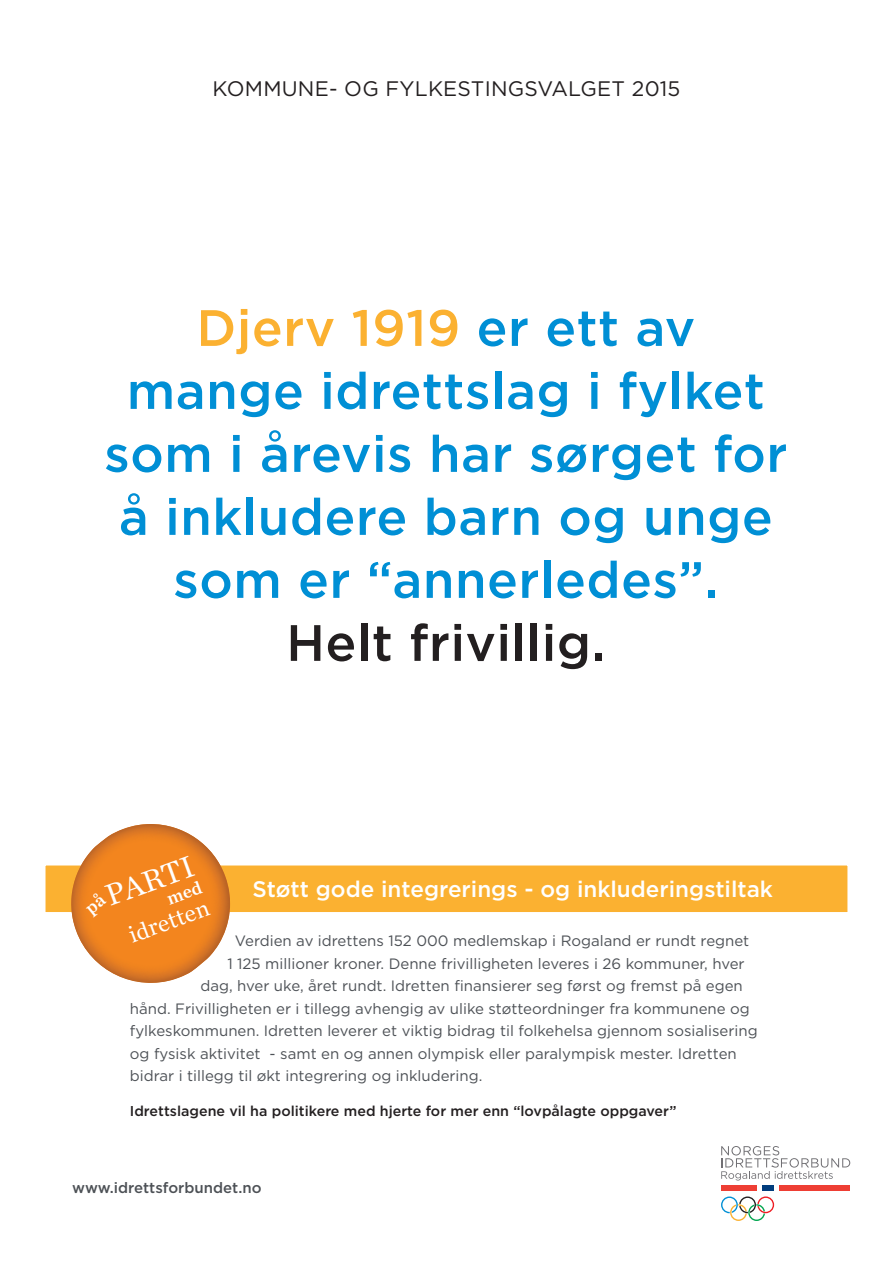
<style>
.page{position:relative;width:893px;height:1263px;background:#fff}
.page>*{position:absolute;margin:0;border:0;box-sizing:border-box;transform-origin:0 0}
.t1{font:500 51px/63px "Gotham";letter-spacing:.01em;color:#008fd5;text-align:center}
.t2{font:500 51px "Gotham";letter-spacing:.01em;color:#231f20}
.t3{font:31.5px "Chronicle Text G1";color:#fff}
.t4{font:24.15px "Chronicle Text G1";color:#fff}
.t5{font:500 22.5px "Gotham";color:#fff}
.t6{font:21px "Gotham";letter-spacing:.01em;color:#231f20}
.t7{font:15px "Gotham";color:#4d5156}
.t8{font:500 15px "Gotham";color:#4d5156}
.t9{font:500 14.25px "Gotham";color:#231f20}
.s1{color:#fbb131}
</style>
<div class="page">
<div style="left:43px;top:862px;width:807px;height:53px;background:#fbb131;border:3px solid #fff"></div>
<svg style="left:721px;top:1196px;width:53px;height:25px"></svg>
<div style="left:721px;top:1185px;width:35px;height:5px;background:#ee3e34"></div>
<div style="left:780px;top:1185px;width:70px;height:5px;background:#ee3e34"></div>
<div style="left:762px;top:1185px;width:12px;height:5px;background:#013d7d"></div>
<svg style="left:721px;top:1146px;width:129px;height:34px"></svg>
<svg style="left:68px;top:824px;width:165px;height:159px"></svg>
<h3 class="t6" style="left:213px;top:76px;width:469px">KOMMUNE- OG FYLKESTINGSVALGET 2015</h3>
<h1 class="t1" style="left:104px;top:296px;width:685px"><span class="s1">Djerv 1919</span> er ett av mange idrettslag i fylket som i årevis har sørget for å inkludere barn og unge som er “annerledes”.</h1>
<h1 class="t2" style="left:286px;top:609px;width:321px">Helt frivillig.</h1>
<h2 class="t3" style="left:100px;top:877px;width:94px;rotate:-20deg">PARTI</h2>
<h3 class="t5" style="left:253px;top:874px;width:522px">Støtt gode integrerings - og inkluderingstiltak</h3>
<h3 class="t4" style="left:124px;top:921px;width:86px;rotate:-20deg">idretten</h3>
<p class="t7" style="left:235px;top:931px;width:516px">Verdien av idrettens 152 000 medlemskap i Rogaland er rundt regnet</p>
<p class="t7" style="left:227px;top:954px;width:519px">1 125 millioner kroner. Denne frivilligheten leveres i 26 kommuner, hver</p>
<p class="t7" style="left:200px;top:976px;width:544px">dag, hver uke, året rundt. Idretten finansierer seg først og fremst på egen</p>
<p class="t7" style="left:130px;top:999px;width:621px">hånd. Frivilligheten er i tillegg avhengig av ulike støtteordninger fra kommunene og</p>
<p class="t7" style="left:130px;top:1021px;width:629px">fylkeskommunen. Idretten leverer et viktig bidrag til folkehelsa gjennom sosialisering</p>
<p class="t7" style="left:130px;top:1044px;width:608px">og fysisk aktivitet - samt en og annen olympisk eller paralympisk mester. Idretten</p>
<p class="t7" style="left:130px;top:1066px;width:354px">bidrar i tillegg til økt integrering og inkludering.</p>
<p class="t9" style="left:130px;top:1101px;width:548px">Idrettslagene vil ha politikere med hjerte for mer enn “lovpålagte oppgaver”</p>
<p class="t8" style="left:72px;top:1177px;width:191px">www.idrettsforbundet.no</p>
</div>
